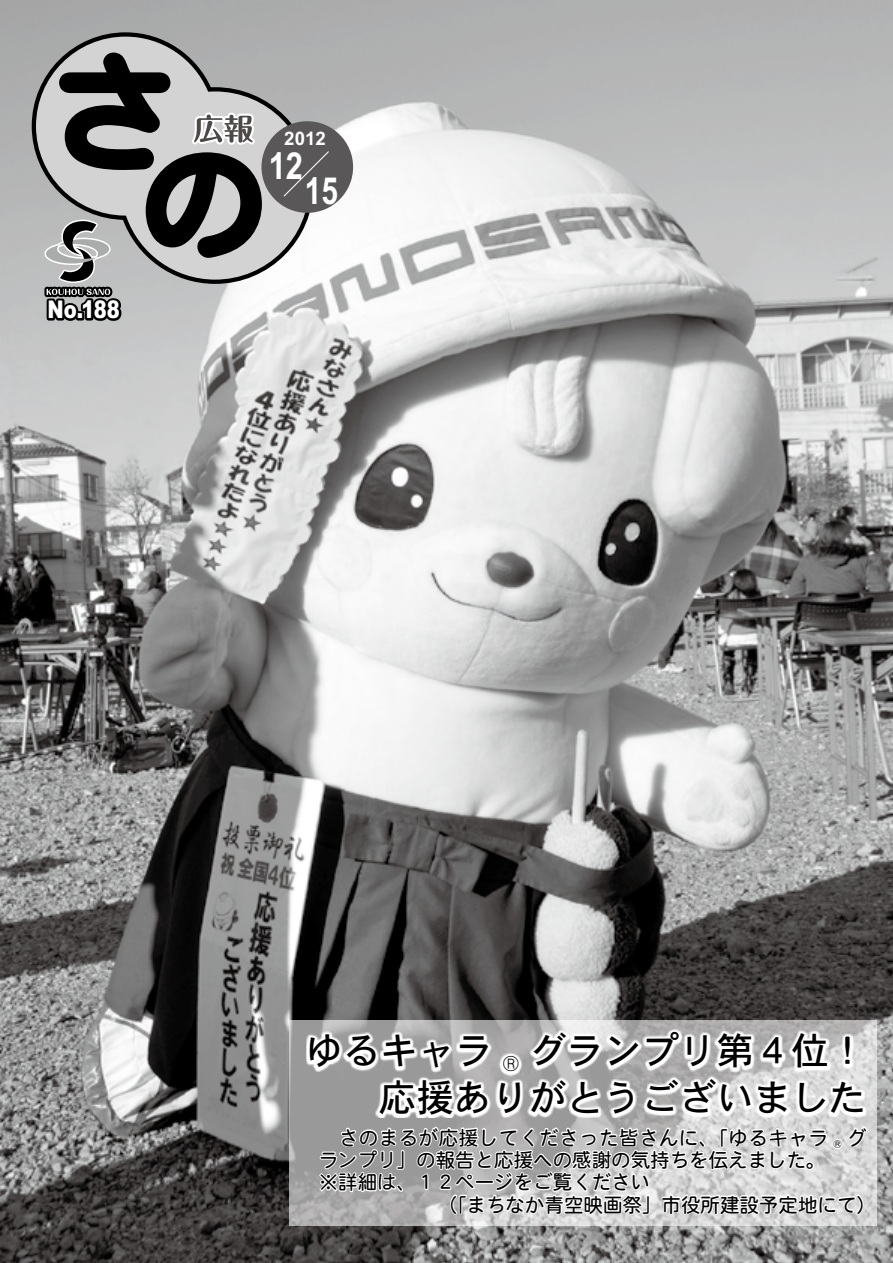
<style>
.page{position:relative;width:893px;height:1263px;background:#fff}
.page>*{position:absolute;margin:0;border:0;box-sizing:border-box;transform-origin:0 0}
.t1{font:37.5px/46.8px "DFHS Gothic Std W5";color:#000;text-align:right}
.t2{font:700 37.35px "Arial";color:#fff;scale:.82 1}
.t3{font:700 37.35px "Arial";color:#fff;scale:.8 1}
.t4{font:900 24.45px "Arial";color:#fff;scale:.8 1}
.t5{font:19.5px "DFHS Maru Gothic Std W4";color:#000}
.t6{font:19.5px "DFHS Maru Gothic Std W4";letter-spacing:.025em;color:#000}
.t7{font:700 18.6px "Arial";color:#fff}
</style>
<div class="page">
<img style="left:0;top:0;width:893px;height:1263px">
<svg style="left:32px;top:32px;width:284px;height:254px;background:#b3b3b4"></svg>
<div style="left:261px;top:121px;width:92px;height:92px;background:#595757;border-radius:50%"></div>
<svg style="left:283px;top:151px;width:46px;height:46px"></svg>
<svg style="left:41px;top:53px;width:221px;height:275px;background:#8e8e8e"></svg>
<svg style="left:289px;top:1020px;width:588px;height:206px;background:#b2b2b2"></svg>
<svg style="left:307px;top:1029px;width:559px;height:89px"></svg>
<svg style="left:317px;top:1119px;width:551px;height:139px"></svg>
<p class="t4" style="left:47px;top:292px;width:92px">No.188</p>
<p class="t7" style="left:284px;top:127px;width:43px">2012</p>
<h2 class="t2" style="left:269px;top:141px;width:43px">12</h2>
<h2 class="t3" style="left:305px;top:166px;width:43px">15</h2>
<h1 class="t1" style="left:306px;top:1027px;width:562px">ゆるキャラ <sub>®</sub> グランプリ第４位！応援ありがとうございました</h1>
<p class="t6" style="left:319px;top:1127px;width:549px">　さのまるが応援してくださった皆さんに、「ゆるキャラ <sub>®</sub> グ</p>
<p class="t5" style="left:319px;top:1149px;width:508px">ランプリ」の報告と応援への感謝の気持ちを伝えました。</p>
<p class="t5" style="left:319px;top:1172px;width:333px">※詳細は、１２ページをご覧ください</p>
<p class="t5" style="left:437px;top:1194px;width:440px">（「まちなか青空映画祭」市役所建設予定地にて）</p>
</div>
